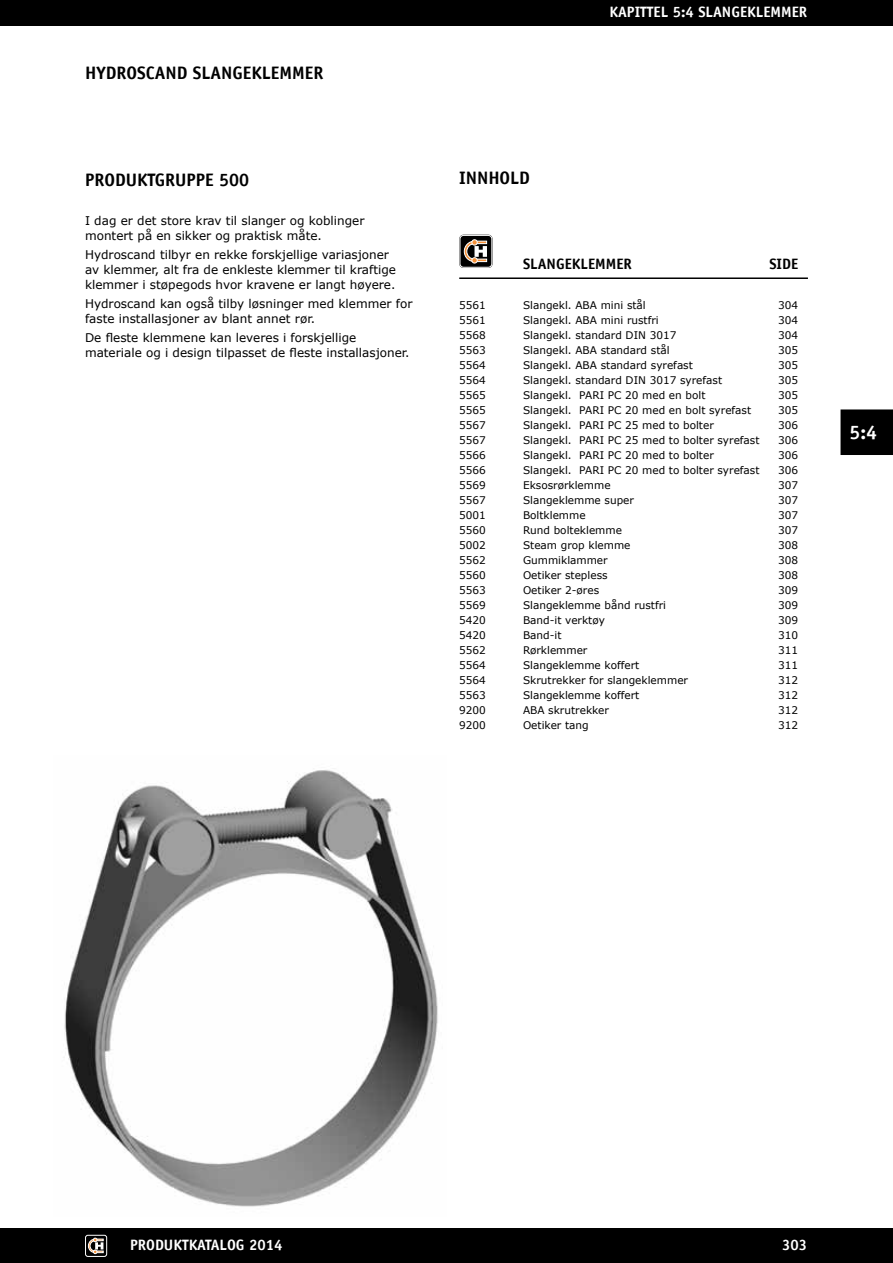
<style>
.page{position:relative;width:893px;height:1263px;background:#fff}
.page>*{position:absolute;margin:0;border:0;box-sizing:border-box;transform-origin:0 0}
.t1{font:700 19.5px "Officina Sans LT";color:#fff}
.t2{font:700 18px "Officina Sans LT";color:#000}
.t3{font:700 15px "Officina Sans LT";color:#fff}
.t4{font:700 15px "Officina Sans LT";color:#000}
.t5{font:12px/15px "Verdana";color:#000}
.t6{font:10.5px "Verdana";color:#000}
</style>
<div class="page">
<div style="left:0;top:0;width:893px;height:26px;background:#000"></div>
<div style="left:0;top:1228px;width:893px;height:35px;background:#000"></div>
<div style="left:85px;top:1235px;width:22px;height:22px;border:1px solid #fff;border-radius:2px"></div>
<svg style="left:88px;top:1238px;width:16px;height:16px"></svg>
<div style="left:840px;top:409px;width:53px;height:46px;background:#000"></div>
<hr style="left:459px;top:277px;width:349px;height:2px;background:#000">
<div style="left:460px;top:235px;width:32px;height:32px;background:#000;border-radius:4px"></div>
<div style="left:459px;top:235px;width:34px;height:33px;border:1px solid #000;border-radius:4px"></div>
<div style="left:460px;top:235px;width:32px;height:33px;border:1px solid #fff;border-radius:4px"></div>
<div style="left:471px;top:239px;width:7px;height:6px;border:1px solid #fff;border-radius:50%"></div>
<svg style="left:464px;top:240px;width:23px;height:23px"></svg>
<div style="left:471px;top:257px;width:7px;height:6px;border:1px solid #fff;border-radius:50%"></div>
<img style="left:64px;top:770px;width:374px;height:437px">
<h2 class="t2" style="left:85px;top:61px;width:240px">HYDROSCAND SLANGEKLEMMER</h2>
<h2 class="t2" style="left:85px;top:168px;width:166px">PRODUKTGRUPPE 500</h2>
<p class="t5" style="left:85px;top:213px;width:281px">I dag er det store krav til slanger og koblinger montert på en sikker og praktisk måte.</p>
<p class="t5" style="left:85px;top:247px;width:312px">Hydroscand tilbyr en rekke forskjellige variasjoner av klemmer, alt fra de enkleste klemmer til kraftige klemmer i støpegods hvor kravene er langt høyere.</p>
<p class="t5" style="left:85px;top:296px;width:329px">Hydroscand kan også tilby løsninger med klemmer for faste installasjoner av blant annet rør.</p>
<p class="t5" style="left:85px;top:330px;width:326px">De fleste klemmene kan leveres i forskjellige materiale og i design tilpasset de fleste installasjoner.</p>
<h3 class="t3" style="left:609px;top:2px;width:199px">KAPITTEL 5:4 SLANGEKLEMMER</h3>
<h2 class="t2" style="left:459px;top:166px;width:72px">INNHOLD</h2>
<h3 class="t4" style="left:523px;top:254px;width:110px">SLANGEKLEMMER</h3>
<h3 class="t4" style="left:769px;top:254px;width:30px">SIDE</h3>
<p class="t6" style="left:459px;top:298px;width:28px">5561</p>
<p class="t6" style="left:523px;top:298px;width:124px">Slangekl. ABA mini stål</p>
<p class="t6" style="left:778px;top:298px;width:22px">304</p>
<p class="t6" style="left:459px;top:313px;width:28px">5561</p>
<p class="t6" style="left:523px;top:313px;width:137px">Slangekl. ABA mini rustfri</p>
<p class="t6" style="left:778px;top:313px;width:22px">304</p>
<p class="t6" style="left:459px;top:328px;width:28px">5568</p>
<p class="t6" style="left:523px;top:328px;width:155px">Slangekl. standard DIN 3017</p>
<p class="t6" style="left:778px;top:328px;width:22px">304</p>
<p class="t6" style="left:459px;top:343px;width:28px">5563</p>
<p class="t6" style="left:523px;top:343px;width:148px">Slangekl. ABA standard stål</p>
<p class="t6" style="left:778px;top:343px;width:22px">305</p>
<p class="t6" style="left:459px;top:358px;width:28px">5564</p>
<p class="t6" style="left:523px;top:358px;width:171px">Slangekl. ABA standard syrefast</p>
<p class="t6" style="left:778px;top:358px;width:22px">305</p>
<p class="t6" style="left:459px;top:373px;width:28px">5564</p>
<p class="t6" style="left:523px;top:373px;width:201px">Slangekl. standard DIN 3017 syrefast</p>
<p class="t6" style="left:778px;top:373px;width:22px">305</p>
<p class="t6" style="left:459px;top:388px;width:28px">5565</p>
<p class="t6" style="left:523px;top:388px;width:184px">Slangekl. PARI PC 20 med en bolt</p>
<p class="t6" style="left:778px;top:388px;width:22px">305</p>
<p class="t6" style="left:459px;top:403px;width:28px">5565</p>
<p class="t6" style="left:523px;top:403px;width:230px">Slangekl. PARI PC 20 med en bolt syrefast</p>
<p class="t6" style="left:778px;top:403px;width:22px">305</p>
<p class="t6" style="left:459px;top:418px;width:28px">5567</p>
<p class="t6" style="left:523px;top:418px;width:192px">Slangekl. PARI PC 25 med to bolter</p>
<p class="t6" style="left:778px;top:418px;width:22px">306</p>
<p class="t6" style="left:459px;top:433px;width:28px">5567</p>
<p class="t6" style="left:523px;top:433px;width:238px">Slangekl. PARI PC 25 med to bolter syrefast</p>
<p class="t6" style="left:778px;top:433px;width:22px">306</p>
<p class="t6" style="left:459px;top:448px;width:28px">5566</p>
<p class="t6" style="left:523px;top:448px;width:192px">Slangekl. PARI PC 20 med to bolter</p>
<p class="t6" style="left:778px;top:448px;width:22px">306</p>
<p class="t6" style="left:459px;top:463px;width:28px">5566</p>
<p class="t6" style="left:523px;top:463px;width:238px">Slangekl. PARI PC 20 med to bolter syrefast</p>
<p class="t6" style="left:778px;top:463px;width:22px">306</p>
<p class="t6" style="left:459px;top:478px;width:28px">5569</p>
<p class="t6" style="left:523px;top:478px;width:89px">Eksosrørklemme</p>
<p class="t6" style="left:778px;top:478px;width:22px">307</p>
<p class="t6" style="left:459px;top:493px;width:28px">5567</p>
<p class="t6" style="left:523px;top:493px;width:112px">Slangeklemme super</p>
<p class="t6" style="left:778px;top:493px;width:22px">307</p>
<p class="t6" style="left:459px;top:508px;width:28px">5001</p>
<p class="t6" style="left:523px;top:508px;width:64px">Boltklemme</p>
<p class="t6" style="left:778px;top:508px;width:22px">307</p>
<p class="t6" style="left:459px;top:523px;width:28px">5560</p>
<p class="t6" style="left:523px;top:523px;width:100px">Rund bolteklemme</p>
<p class="t6" style="left:778px;top:523px;width:22px">307</p>
<p class="t6" style="left:459px;top:538px;width:28px">5002</p>
<p class="t6" style="left:523px;top:538px;width:109px">Steam grop klemme</p>
<p class="t6" style="left:778px;top:538px;width:22px">308</p>
<p class="t6" style="left:459px;top:553px;width:28px">5562</p>
<p class="t6" style="left:523px;top:553px;width:86px">Gummiklammer</p>
<p class="t6" style="left:778px;top:553px;width:22px">308</p>
<p class="t6" style="left:459px;top:568px;width:28px">5560</p>
<p class="t6" style="left:523px;top:568px;width:86px">Oetiker stepless</p>
<p class="t6" style="left:778px;top:568px;width:22px">308</p>
<p class="t6" style="left:459px;top:583px;width:28px">5563</p>
<p class="t6" style="left:523px;top:583px;width:78px">Oetiker 2-øres</p>
<p class="t6" style="left:778px;top:583px;width:22px">309</p>
<p class="t6" style="left:459px;top:598px;width:28px">5569</p>
<p class="t6" style="left:523px;top:598px;width:145px">Slangeklemme bånd rustfri</p>
<p class="t6" style="left:778px;top:598px;width:22px">309</p>
<p class="t6" style="left:459px;top:613px;width:28px">5420</p>
<p class="t6" style="left:523px;top:613px;width:83px">Band-it verktøy</p>
<p class="t6" style="left:778px;top:613px;width:22px">309</p>
<p class="t6" style="left:459px;top:628px;width:28px">5420</p>
<p class="t6" style="left:523px;top:628px;width:40px">Band-it</p>
<p class="t6" style="left:778px;top:628px;width:22px">310</p>
<p class="t6" style="left:459px;top:643px;width:28px">5562</p>
<p class="t6" style="left:523px;top:643px;width:66px">Rørklemmer</p>
<p class="t6" style="left:778px;top:643px;width:22px">311</p>
<p class="t6" style="left:459px;top:658px;width:28px">5564</p>
<p class="t6" style="left:523px;top:658px;width:118px">Slangeklemme koffert</p>
<p class="t6" style="left:778px;top:658px;width:22px">311</p>
<p class="t6" style="left:459px;top:673px;width:28px">5564</p>
<p class="t6" style="left:523px;top:673px;width:167px">Skrutrekker for slangeklemmer</p>
<p class="t6" style="left:778px;top:673px;width:22px">312</p>
<p class="t6" style="left:459px;top:688px;width:28px">5563</p>
<p class="t6" style="left:523px;top:688px;width:118px">Slangeklemme koffert</p>
<p class="t6" style="left:778px;top:688px;width:22px">312</p>
<p class="t6" style="left:459px;top:703px;width:28px">9200</p>
<p class="t6" style="left:523px;top:703px;width:87px">ABA skrutrekker</p>
<p class="t6" style="left:778px;top:703px;width:22px">312</p>
<p class="t6" style="left:459px;top:718px;width:28px">9200</p>
<p class="t6" style="left:523px;top:718px;width:67px">Oetiker tang</p>
<p class="t6" style="left:778px;top:718px;width:22px">312</p>
<h1 class="t1" style="left:849px;top:420px;width:29px">5:4</h1>
<h3 class="t3" style="left:130px;top:1236px;width:154px">PRODUKTKATALOG 2014</h3>
<h3 class="t3" style="left:782px;top:1236px;width:27px">303</h3>
</div>
